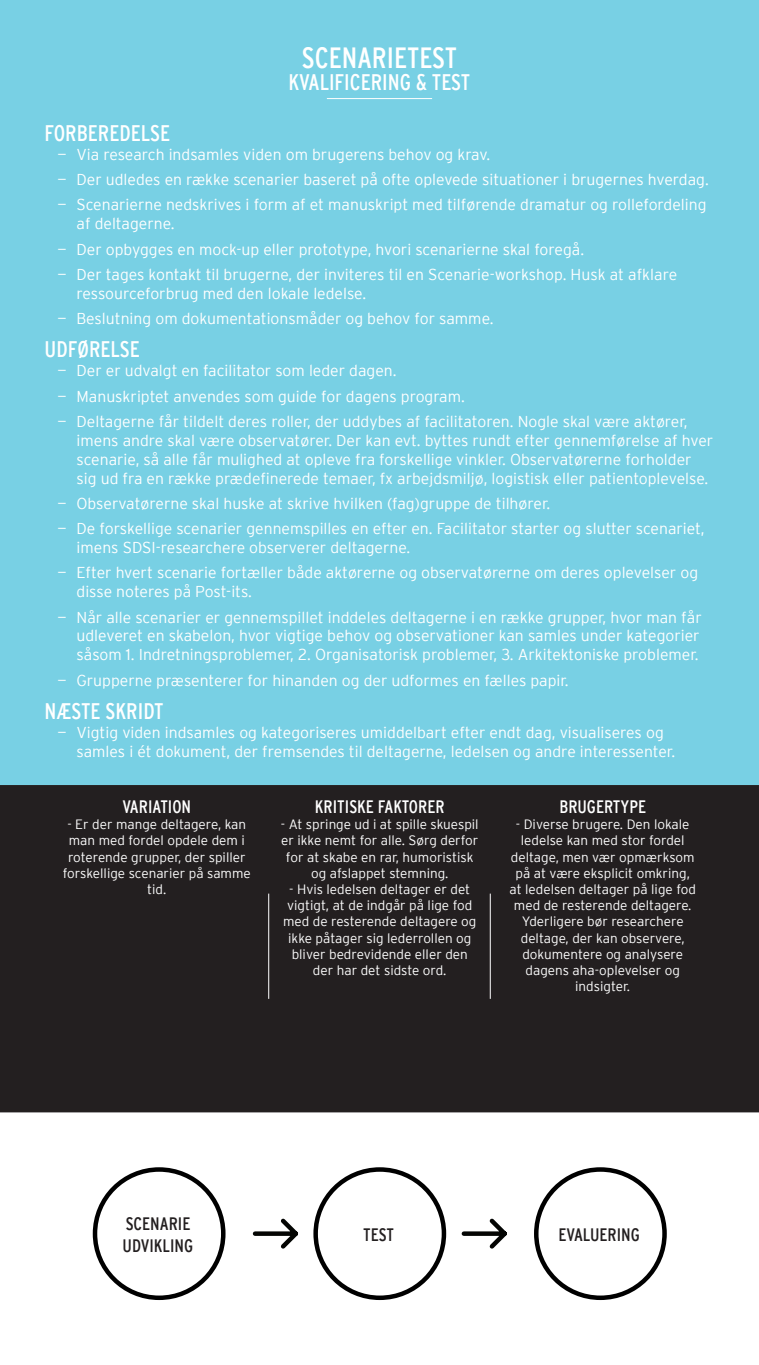
<style>
.page{position:relative;width:759px;height:1365px;background:#fff}
.page>*{position:absolute;margin:0;border:0;box-sizing:border-box;transform-origin:0 0}
.t1{font:condensed 29.25px "Interstate";color:#fff}
.t2{font:condensed 22.5px "Interstate";color:#fff}
.t3{font:condensed 18px "Interstate";color:#fff}
.t4{font:condensed 18px/21.6px "Interstate";color:#231f20}
.t5{font:300 15.75px/18.9px "Interstate";color:#fff}
.t6{font:300 13.5px/16.2px "Interstate";color:#fff;text-align:center}
</style>
<div class="page">
<div style="left:0;top:785px;width:759px;height:327px;background:#231f20"></div>
<hr style="left:490px;top:894px;width:1px;height:105px;background:#fff">
<hr style="left:268px;top:894px;width:1px;height:105px;background:#fff">
<div style="left:0;top:0;width:759px;height:785px;background:#78d0e4"></div>
<hr style="left:327px;top:98px;width:105px;height:1px;background:#fff">
<svg style="left:252px;top:1218px;width:46px;height:31px"></svg>
<svg style="left:461px;top:1218px;width:46px;height:31px"></svg>
<div style="left:93px;top:1167px;width:133px;height:133px;border:4px solid #000;border-radius:50%"></div>
<div style="left:313px;top:1167px;width:133px;height:133px;border:4px solid #000;border-radius:50%"></div>
<div style="left:534px;top:1167px;width:133px;height:133px;border:4px solid #000;border-radius:50%"></div>
<h1 class="t1" style="left:302px;top:41px;width:157px">SCENARIETEST</h1>
<h2 class="t2" style="left:289px;top:69px;width:66px">KVALIFICERING</h2>
<h2 class="t2" style="left:416px;top:69px;width:26px">&amp; TEST</h2>
<h2 class="t2" style="left:45px;top:120px;width:55px">FORBEREDE</h2>
<h2 class="t2" style="left:141px;top:120px;width:20px">LSE</h2>
<p class="t5" style="left:57px;top:145px;width:434px">— Via research indsamles viden om brugerens behov og krav.</p>
<p class="t5" style="left:57px;top:170px;width:653px">— Der udledes en række scenarier baseret på ofte oplevede situationer i brugernes hverdag.</p>
<p class="t5" style="left:77px;top:195px;width:632px;text-indent:-19px">— Scenarierne nedskrives i form af et manuskript med tilførende dramatur og rollefordeling af deltagerne.</p>
<p class="t5" style="left:57px;top:239px;width:528px">— Der opbygges en mock-up eller prototype, hvori scenarierne skal foregå.</p>
<p class="t5" style="left:77px;top:265px;width:602px;text-indent:-19px">— Der tages kontakt til brugerne, der inviteres til en Scenarie-workshop. Husk at afklare ressourceforbrug med den lokale ledelse.</p>
<p class="t5" style="left:57px;top:309px;width:438px">— Beslutning om dokumentationsmåder og behov for samme.</p>
<h2 class="t2" style="left:45px;top:337px;width:86px">UDFØRELSE</h2>
<p class="t5" style="left:57px;top:361px;width:341px">— Der er udvalgt en facilitator som leder dagen.</p>
<p class="t5" style="left:57px;top:386px;width:409px">— Manuskriptet anvendes som guide for dagens program.</p>
<p class="t5" style="left:77px;top:412px;width:638px;text-indent:-19px">— Deltagerne får tildelt deres roller, der uddybes af facilitatoren. Nogle skal være aktører, imens andre skal være observatører. Der kan evt. byttes rundt efter gennemførelse af hver scenarie, så alle får mulighed at opleve fra forskellige vinkler. Observatørerne forholder sig ud fra en række prædefinerede temaer, fx arbejdsmiljø, logistisk eller patientoplevelse.</p>
<p class="t5" style="left:57px;top:494px;width:494px">— Observatørerne skal huske at skrive hvilken (fag)gruppe de tilhører.</p>
<p class="t5" style="left:77px;top:519px;width:630px;text-indent:-19px">— De forskellige scenarier gennemspilles en efter en. Facilitator starter og slutter scenariet, imens SDSI-researchere observerer deltagerne.</p>
<p class="t5" style="left:77px;top:563px;width:623px;text-indent:-19px">— Efter hvert scenarie fortæller både aktørerne og observatørerne om deres oplevelser og disse noteres på Post-its.</p>
<p class="t5" style="left:77px;top:607px;width:627px;text-indent:-19px">— Når alle scenarier er gennemspillet inddeles deltagerne i en række grupper, hvor man får udleveret en skabelon, hvor vigtige behov og observationer kan samles under kategorier såsom 1. Indretningsproblemer, 2. Organisatorisk problemer, 3. Arkitektoniske problemer.</p>
<p class="t5" style="left:57px;top:670px;width:513px">— Grupperne præsenterer for hinanden og der udformes en fælles papir.</p>
<h2 class="t2" style="left:45px;top:698px;width:12px">NÆSTE</h2>
<h2 class="t2" style="left:105px;top:698px;width:31px">SKRIDT</h2>
<p class="t5" style="left:77px;top:723px;width:600px;text-indent:-19px">— Vigtig viden indsamles og kategoriseres umiddelbart efter endt dag, visualiseres og samles i ét dokument, der fremsendes til deltagerne, ledelsen og andre interessenter.</p>
<p class="t3" style="left:122px;top:797px;width:68px">VARIATION</p>
<p class="t6" style="left:63px;top:816px;width:190px">- Er der mange deltagere, kan man med fordel opdele dem i roterende grupper, der spiller forskellige scenarier på samme tid.</p>
<p class="t3" style="left:315px;top:797px;width:17px">KRITIS</p>
<p class="t3" style="left:357px;top:797px;width:71px">KE FAKTORER</p>
<p class="t6" style="left:281px;top:816px;width:199px">- At springe ud i at spille skuespil er ikke nemt for alle. Sørg derfor for at skabe en rar, humoristisk og afslappet stemning.</p>
<p class="t6" style="left:283px;top:881px;width:195px">- Hvis ledelsen deltager er det vigtigt, at de indgår på lige fod med de resterende deltagere og ikke påtager sig lederrollen og bliver bedrevidende eller den der har det sidste ord.</p>
<p class="t3" style="left:559px;top:797px;width:19px">BRUGERT</p>
<p class="t3" style="left:621px;top:797px;width:25px">YPE</p>
<p class="t6" style="left:509px;top:816px;width:188px">- Diverse brugere. Den lokale ledelse kan med stor fordel deltage, men vær opmærksom på at være eksplicit omkring, at ledelsen deltager på lige fod med de resterende deltagere.<br>Yderligere bør researchere deltage, der kan observere, dokumentere og analysere dagens aha-oplevelser og indsigter.</p>
<p class="t4" style="left:123px;top:1213px;width:72px">SCENARIE<br>UDVIKLING</p>
<p class="t4" style="left:363px;top:1223px;width:32px">TEST</p>
<p class="t4" style="left:559px;top:1223px;width:9px">EVAL</p>
<p class="t4" style="left:590px;top:1223px;width:51px">UERING</p>
</div>
